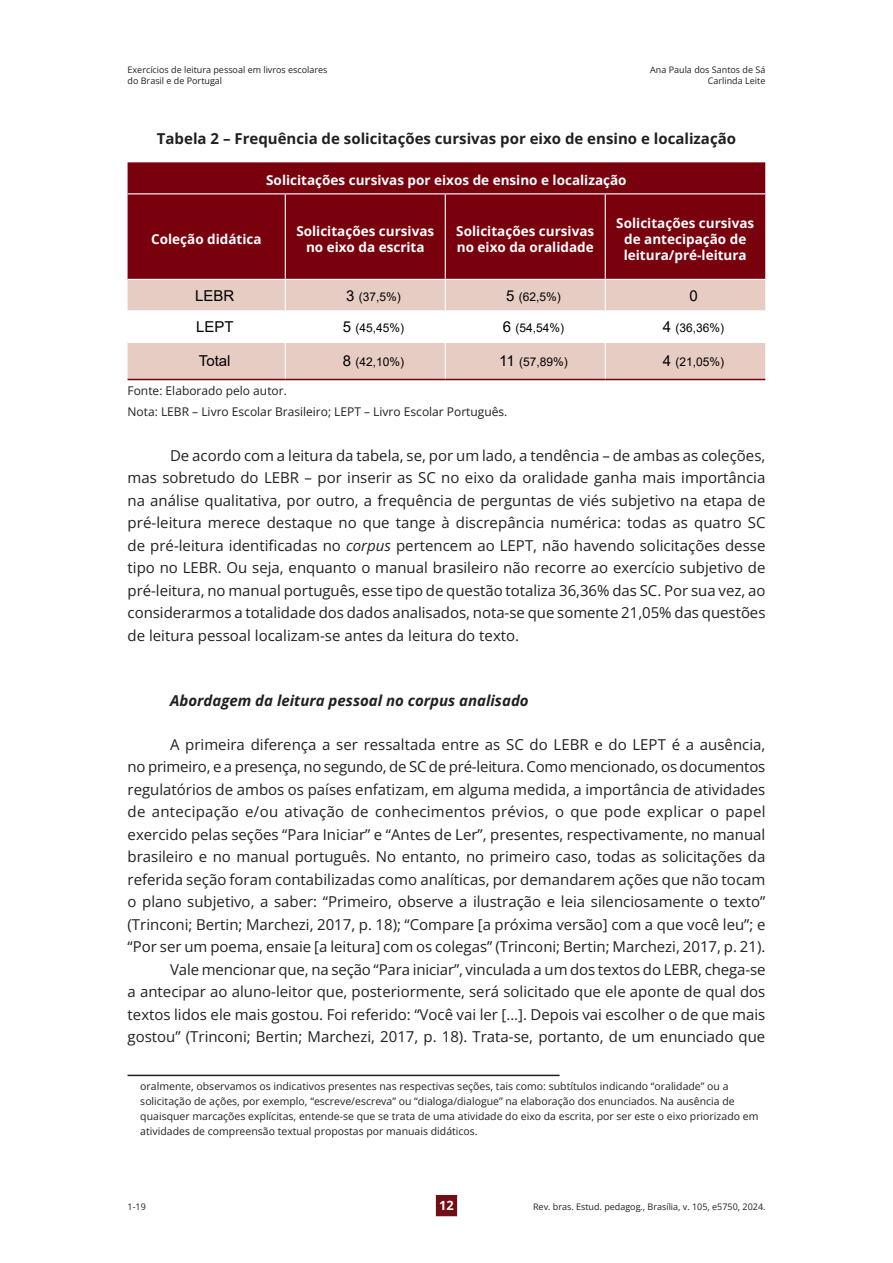
<style>
.page{position:relative;width:893px;height:1263px;background:#fff}
.page>*{position:absolute;margin:0;border:0;box-sizing:border-box;transform-origin:0 0}
._01_-_Corpo_do_texto{font:15px/22.5px "Open Sans";color:#231f20;text-align:justify}
._01_-_Titulo_Tabelas__quadros__graficos_e{font:700 15px "Open Sans";color:#231f20}
._01_-_Subtítulo_2{font:italic 700 15px "Open Sans";color:#231f20}
.t1{font:15px "Arial";color:#000}
._01_-_Cabeça_Tabela{font:700 13.5px/16.2px "Open Sans";color:#fff;text-align:center}
.t2{font:700 12.75px "Open Sans";color:#fff}
._01_-_Fonte_da_tabela{font:12px "Open Sans";color:#231f20}
.t3{font:12px "Arial";color:#000}
.t4{font:10.5px/15px "Open Sans";color:#231f20}
.t5{font:9px/10.5px "Open Sans";color:#231f20}
.s1{font-size:15px}
.s2{font-style:italic}
</style>
<div class="page">
<div style="left:436px;top:1195px;width:21px;height:21px;background:#720e15"></div>
<div style="left:128px;top:162px;width:637px;height:117px;background:#79000d"></div>
<div style="left:128px;top:280px;width:637px;height:99px;background:#e7ccc4"></div>
<svg style="left:128px;top:311px;width:637px;height:31px"></svg>
<hr style="left:128px;top:193px;width:157px;height:1px;background:#fff">
<hr style="left:285px;top:193px;width:160px;height:1px;background:#fff">
<hr style="left:285px;top:194px;width:1px;height:85px;background:#fff">
<hr style="left:445px;top:193px;width:160px;height:1px;background:#fff">
<hr style="left:445px;top:194px;width:1px;height:85px;background:#fff">
<hr style="left:605px;top:193px;width:160px;height:1px;background:#fff">
<hr style="left:605px;top:194px;width:1px;height:85px;background:#fff">
<hr style="left:285px;top:280px;width:1px;height:30px;background:#fff">
<hr style="left:445px;top:280px;width:1px;height:30px;background:#fff">
<hr style="left:605px;top:280px;width:1px;height:30px;background:#fff">
<hr style="left:128px;top:310px;width:157px;height:1px;background:#fff">
<hr style="left:285px;top:310px;width:160px;height:1px;background:#fff">
<hr style="left:285px;top:311px;width:1px;height:31px;background:#fff">
<hr style="left:445px;top:310px;width:160px;height:1px;background:#fff">
<hr style="left:445px;top:311px;width:1px;height:31px;background:#fff">
<hr style="left:605px;top:310px;width:160px;height:1px;background:#fff">
<hr style="left:605px;top:311px;width:1px;height:31px;background:#fff">
<hr style="left:128px;top:342px;width:157px;height:1px;background:#fff">
<hr style="left:285px;top:342px;width:160px;height:1px;background:#fff">
<hr style="left:285px;top:343px;width:1px;height:36px;background:#fff">
<hr style="left:445px;top:342px;width:160px;height:1px;background:#fff">
<hr style="left:445px;top:343px;width:1px;height:36px;background:#fff">
<hr style="left:605px;top:342px;width:160px;height:1px;background:#fff">
<hr style="left:605px;top:343px;width:1px;height:36px;background:#fff">
<hr style="left:128px;top:379px;width:157px;height:1px;background:#79000d">
<hr style="left:285px;top:379px;width:160px;height:1px;background:#79000d">
<hr style="left:445px;top:379px;width:160px;height:1px;background:#79000d">
<hr style="left:605px;top:379px;width:160px;height:1px;background:#79000d">
<hr style="left:128px;top:1075px;width:432px;height:1px;background:#231f20">
<p class="t5" style="left:128px;top:65px;width:201px">Exercícios de leitura pessoal em livros escolares do Brasil e de Portugal</p>
<p class="t5" style="left:650px;top:65px;width:117px;text-align:right">Ana Paula dos Santos de Sá<br>Carlinda Leite</p>
<p class="_01_-_Titulo_Tabelas__quadros__graficos_e" style="left:157px;top:128px;width:581px">Tabela 2 – Frequência de solicitações cursivas por eixo de ensino e localização</p>
<p class="_01_-_Cabeça_Tabela" style="left:266px;top:172px;width:362px">Solicitações cursivas por eixos de ensino e localização</p>
<p class="_01_-_Cabeça_Tabela" style="left:151px;top:230px;width:112px">Coleção didática</p>
<p class="_01_-_Cabeça_Tabela" style="left:296px;top:222px;width:139px">Solicitações cursivas no eixo da escrita</p>
<p class="_01_-_Cabeça_Tabela" style="left:456px;top:222px;width:139px;text-align:left">Solicitações cursivas no eixo da oralidade</p>
<p class="_01_-_Cabeça_Tabela" style="left:616px;top:214px;width:139px">Solicitações cursivas de antecipação de leitura/pré-leitura</p>
<p class="t1" style="left:195px;top:285px;width:41px">LEBR</p>
<p class="t3" style="left:346px;top:288px;width:56px"><span class="s1">3</span> (37,5%)</p>
<p class="t3" style="left:506px;top:288px;width:56px"><span class="s1">5</span> (62,5%)</p>
<p class="t1" style="left:689px;top:285px;width:10px">0</p>
<p class="t1" style="left:196px;top:316px;width:39px">LEPT</p>
<p class="t3" style="left:343px;top:320px;width:63px"><span class="s1">5</span> (45,45%)</p>
<p class="t3" style="left:503px;top:320px;width:63px"><span class="s1">6</span> (54,54%)</p>
<p class="t3" style="left:663px;top:320px;width:63px"><span class="s1">4</span> (36,36%)</p>
<p class="t1" style="left:199px;top:351px;width:33px">Total</p>
<p class="t3" style="left:343px;top:354px;width:63px"><span class="s1">8</span> (42,10%)</p>
<p class="t3" style="left:499px;top:354px;width:70px"><span class="s1">11</span> (57,89%)</p>
<p class="t3" style="left:663px;top:354px;width:63px"><span class="s1">4</span> (21,05%)</p>
<p class="_01_-_Fonte_da_tabela" style="left:128px;top:382px;width:161px">Fonte: Elaborado pelo autor.</p>
<p class="_01_-_Fonte_da_tabela" style="left:128px;top:403px;width:381px">Nota: LEBR – Livro Escolar Brasileiro; LEPT – Livro Escolar Português.</p>
<p class="_01_-_Corpo_do_texto" style="left:128px;top:444px;width:639px;text-indent:43px">De acordo com a leitura da tabela, se, por um lado, a tendência – de ambas as coleções, mas sobretudo do LEBR – por inserir as SC no eixo da oralidade ganha mais importância na análise qualitativa, por outro, a frequência de perguntas de viés subjetivo na etapa de pré-leitura merece destaque no que tange à discrepância numérica: todas as quatro SC de pré-leitura identificadas no <span class="s2">corpus</span> pertencem ao LEPT, não havendo solicitações desse tipo no LEBR. Ou seja, enquanto o manual brasileiro não recorre ao exercício subjetivo de pré-leitura, no manual português, esse tipo de questão totaliza 36,36% das SC. Por sua vez, ao considerarmos a totalidade dos dados analisados, nota-se que somente 21,05% das questões de leitura pessoal localizam-se antes da leitura do texto.</p>
<p class="_01_-_Subtítulo_2" style="left:170px;top:690px;width:360px">Abordagem da leitura pessoal no corpus analisado</p>
<p class="_01_-_Corpo_do_texto" style="left:128px;top:732px;width:639px;text-indent:43px">A primeira diferença a ser ressaltada entre as SC do LEBR e do LEPT é a ausência, no primeiro, e a presença, no segundo, de SC de pré-leitura. Como mencionado, os documentos regulatórios de ambos os países enfatizam, em alguma medida, a importância de atividades de antecipação e/ou ativação de conhecimentos prévios, o que pode explicar o papel exercido pelas seções “Para Iniciar” e “Antes de Ler”, presentes, respectivamente, no manual brasileiro e no manual português. No entanto, no primeiro caso, todas as solicitações da referida seção foram contabilizadas como analíticas, por demandarem ações que não tocam o plano subjetivo, a saber: “Primeiro, observe a ilustração e leia silenciosamente o texto” (Trinconi; Bertin; Marchezi, 2017, p. 18); “Compare [a próxima versão] com a que você leu”; e “Por ser um poema, ensaie [a leitura] com os colegas” (Trinconi; Bertin; Marchezi, 2017, p. 21).</p>
<p class="_01_-_Corpo_do_texto" style="left:128px;top:957px;width:639px;text-indent:43px">Vale mencionar que, na seção “Para iniciar”, vinculada a um dos textos do LEBR, chega-se a antecipar ao aluno-leitor que, posteriormente, será solicitado que ele aponte de qual dos textos lidos ele mais gostou. Foi referido: “Você vai ler […]. Depois vai escolher o de que mais gostou” (Trinconi; Bertin; Marchezi, 2017, p. 18). Trata-se, portanto, de um enunciado que</p>
<p class="t4" style="left:140px;top:1079px;width:620px">oralmente, observamos os indicativos presentes nas respectivas seções, tais como: subtítulos indicando “oralidade” ou a solicitação de ações, por exemplo, “escreve/escreva” ou “dialoga/dialogue” na elaboração dos enunciados. Na ausência de quaisquer marcações explícitas, entende-se que se trata de uma atividade do eixo da escrita, por ser este o eixo priorizado em atividades de compreensão textual propostas por manuais didáticos.</p>
<p class="t2" style="left:439px;top:1197px;width:16px">12</p>
<p class="t5" style="left:128px;top:1201px;width:20px">1-19</p>
<p class="t5" style="left:533px;top:1201px;width:234px">Rev. bras. Estud. pedagog., Brasília, v. 105, e5750, 2024.</p>
</div>
